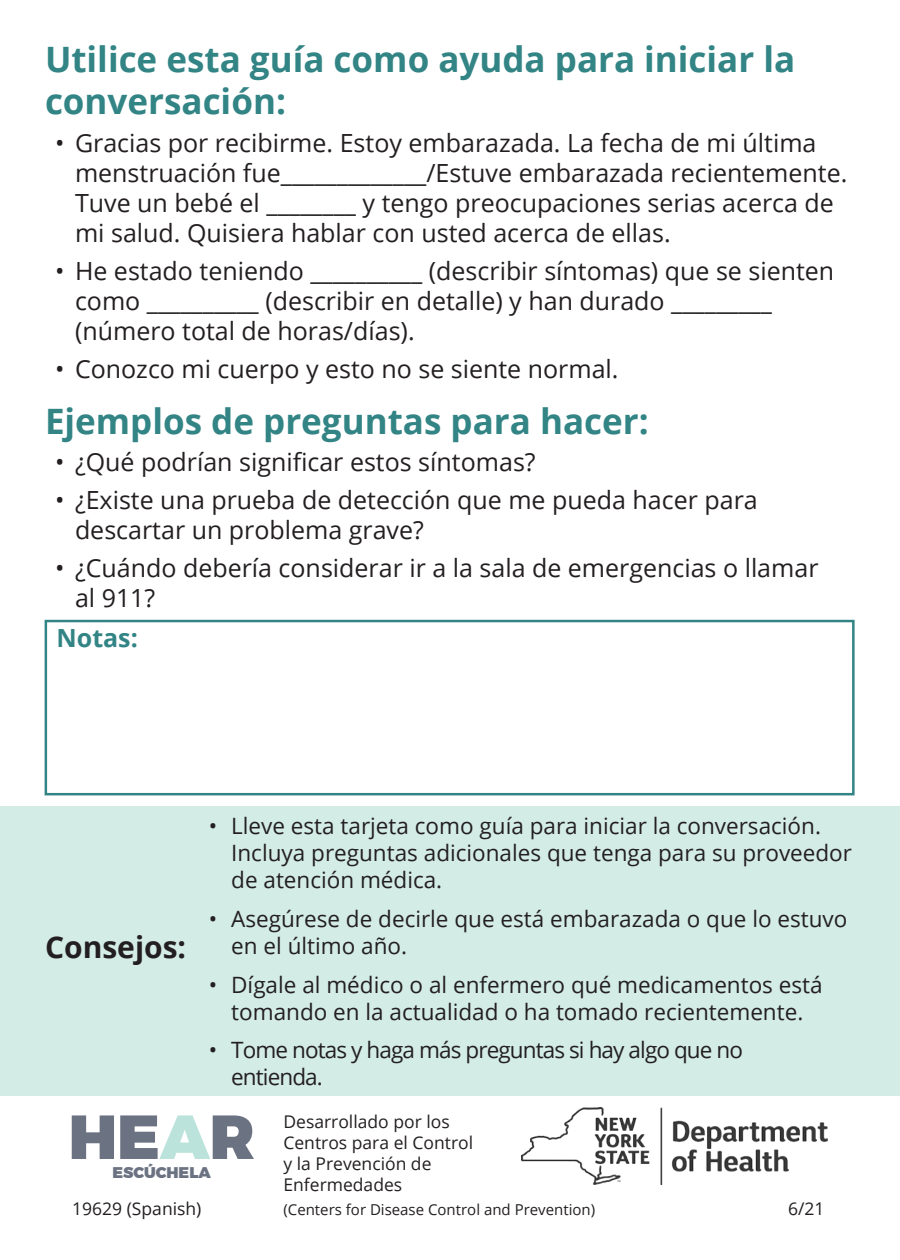
<style>
.page{position:relative;width:900px;height:1260px;background:#fff}
.page>*{position:absolute;margin:0;border:0;box-sizing:border-box;transform-origin:0 0}
.t1{font:900 62px "Montserrat";color:#474f62}
.t2{font:700 35px/42px "Open Sans";color:#328485}
.t3{font:700 30px "Open Sans";color:#231f20}
.t4{font:25px/30px "Open Sans";color:#231f20}
.t5{font:700 25px "Open Sans";color:#328485}
.t6{font:22.5px/27px "Open Sans";color:#231f20}
.t7{font:22.5px/27px "Open Sans";letter-spacing:-.04em;color:#231f20}
.t8{font:17.5px/21px "Open Sans";color:#231f20}
.t9{font:900 15.5px "Montserrat";color:#474f62}
.t10{font:15px "Open Sans";color:#231f20}
.s1{color:#abdcd2}
</style>
<div class="page">
<div style="left:0;top:806px;width:900px;height:289px;background:#d4ece6"></div>
<div style="left:45px;top:620px;width:810px;height:175px;border:2px solid #328485"></div>
<img style="left:521px;top:1107px;width:306px;height:78px">
<h2 class="t2" style="left:45px;top:37px;width:752px">Utilice esta guía como ayuda para iniciar la conversación:</h2>
<p class="t4" style="left:75px;top:128px;width:774px;text-indent:-20px">• Gracias por recibirme. Estoy embarazada. La fecha de mi última menstruación fue_____________/Estuve embarazada recientemente.<br>Tuve un bebé el ________ y tengo preocupaciones serias acerca de mi salud. Quisiera hablar con usted acerca de ellas.</p>
<p class="t4" style="left:75px;top:255px;width:761px;text-indent:-20px">• He estado teniendo __________ (describir síntomas) que se sienten como __________ (describir en detalle) y han durado _________ (número total de horas/días).</p>
<p class="t4" style="left:55px;top:353px;width:565px">• Conozco mi cuerpo y esto no se siente normal.</p>
<h2 class="t2" style="left:45px;top:399px;width:605px">Ejemplos de preguntas para hacer:</h2>
<p class="t4" style="left:55px;top:447px;width:482px">• ¿Qué podrían significar estos síntomas?</p>
<p class="t4" style="left:75px;top:484px;width:684px;text-indent:-20px">• ¿Existe una prueba de detección que me pueda hacer para descartar un problema grave?</p>
<p class="t4" style="left:75px;top:552px;width:745px;text-indent:-20px">• ¿Cuándo debería considerar ir a la sala de emergencias o llamar al 911?</p>
<p class="t5" style="left:57px;top:620px;width:83px">Notas:</p>
<p class="t3" style="left:45px;top:926px;width:143px">Consejos:</p>
<p class="t6" style="left:231px;top:812px;width:622px;text-indent:-22px">• Lleve esta tarjeta como guía para iniciar la conversación.<br>Incluya preguntas adicionales que tenga para su proveedor de atención médica.</p>
<p class="t6" style="left:231px;top:905px;width:618px;text-indent:-22px">• Asegúrese de decirle que está embarazada o que lo estuvo en el último año.</p>
<p class="t6" style="left:209px;top:970px;width:615px;text-align:center">• Dígale al médico o al enfermero qué medicamentos está tomando en la actualidad o ha tomado recientemente.</p>
<p class="t7" style="left:231px;top:1036px;width:513px;text-indent:-22px">• Tome notas y haga más preguntas si hay algo que no entienda.</p>
<h1 class="t1" style="left:69px;top:1098px;width:187px">HE<span class="s1">A</span>R</h1>
<p class="t9" style="left:112px;top:1162px;width:100px">ESCÚCHELA</p>
<p class="t8" style="left:283px;top:1111px;width:191px">Desarrollado por los<br>Centros para el Control y la Prevención de<br>Enfermedades</p>
<p class="t8" style="left:72px;top:1197px;width:131px">19629 (Spanish)</p>
<p class="t10" style="left:283px;top:1199px;width:313px">(Centers for Disease Control and Prevention)</p>
<p class="t8" style="left:788px;top:1197px;width:38px">6/21</p>
</div>
